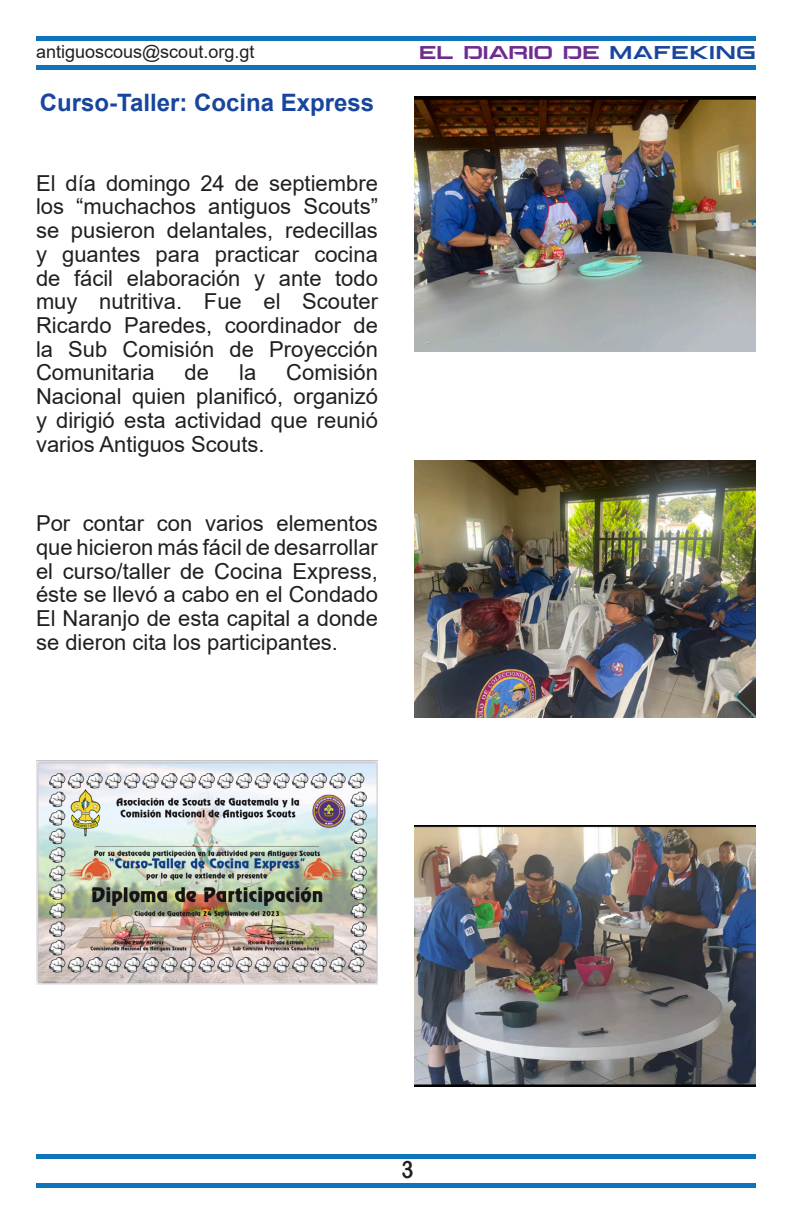
<style>
.page{position:relative;width:792px;height:1224px;background:#fff}
.page>*{position:absolute;margin:0;border:0;box-sizing:border-box;transform-origin:0 0}
.t1{font:700 24px "Arial";color:#18469d}
.t2{font:24px "Arial Rounded MT Bold";color:#231f20;scale:.85 1}
.t3{font:22px/23.8px "Arial";color:#231f20;text-align:justify}
.t4{font:18px "Arial";color:#231f20}
.t5{font:18px "Aspire SC";letter-spacing:.025em;color:#6e2c91}
.s1{color:#18469d}
</style>
<div class="page">
<div style="left:36px;top:1183px;width:720px;height:5px;background:#1074bc"></div>
<div style="left:36px;top:1154px;width:720px;height:5px;background:#1074bc"></div>
<div style="left:36px;top:65px;width:720px;height:5px;background:#1074bc"></div>
<hr style="left:36px;top:36px;width:720px;height:4px;background:#1074bc">
<img style="left:414px;top:96px;width:342px;height:256px">
<img style="left:414px;top:461px;width:342px;height:256px">
<img style="left:414px;top:826px;width:342px;height:261px">
<img style="left:36px;top:761px;width:342px;height:223px">
<p class="t4" style="left:36px;top:39px;width:220px">antiguoscous@scout.org.gt</p>
<p class="t1" style="left:40px;top:86px;width:336px">Curso-Taller: Cocina Express</p>
<p class="t3" style="left:36px;top:171px;width:344px">El día domingo 24 de septiembre los “muchachos antiguos Scouts” se pusieron delantales, redecillas y guantes para practicar cocina de fácil elaboración y ante todo muy nutritiva. Fue el Scouter Ricardo Paredes, coordinador de la Sub Comisión de Proyección Comunitaria</p>
<p class="t3" style="left:36px;top:361px;width:343px;text-indent:250px">Comisión Nacional quien planificó, organizó y dirigió esta actividad que reunió varios Antiguos Scouts.</p>
<p class="t3" style="left:185px;top:361px;width:26px">de</p>
<p class="t3" style="left:239px;top:361px;width:19px">la</p>
<p class="t3" style="left:36px;top:511px;width:344px">Por contar con varios elementos que hicieron más fácil de desarrollar el curso/taller de Cocina Express, éste se llevó a cabo en el Condado El Naranjo de esta capital a donde se dieron cita los participantes.</p>
<p class="t5" style="left:419px;top:40px;width:338px">EL DIARIO DE <span class="s1">MAFEKING</span></p>
<p class="t2" style="left:401px;top:1156px;width:16px">3</p>
</div>
